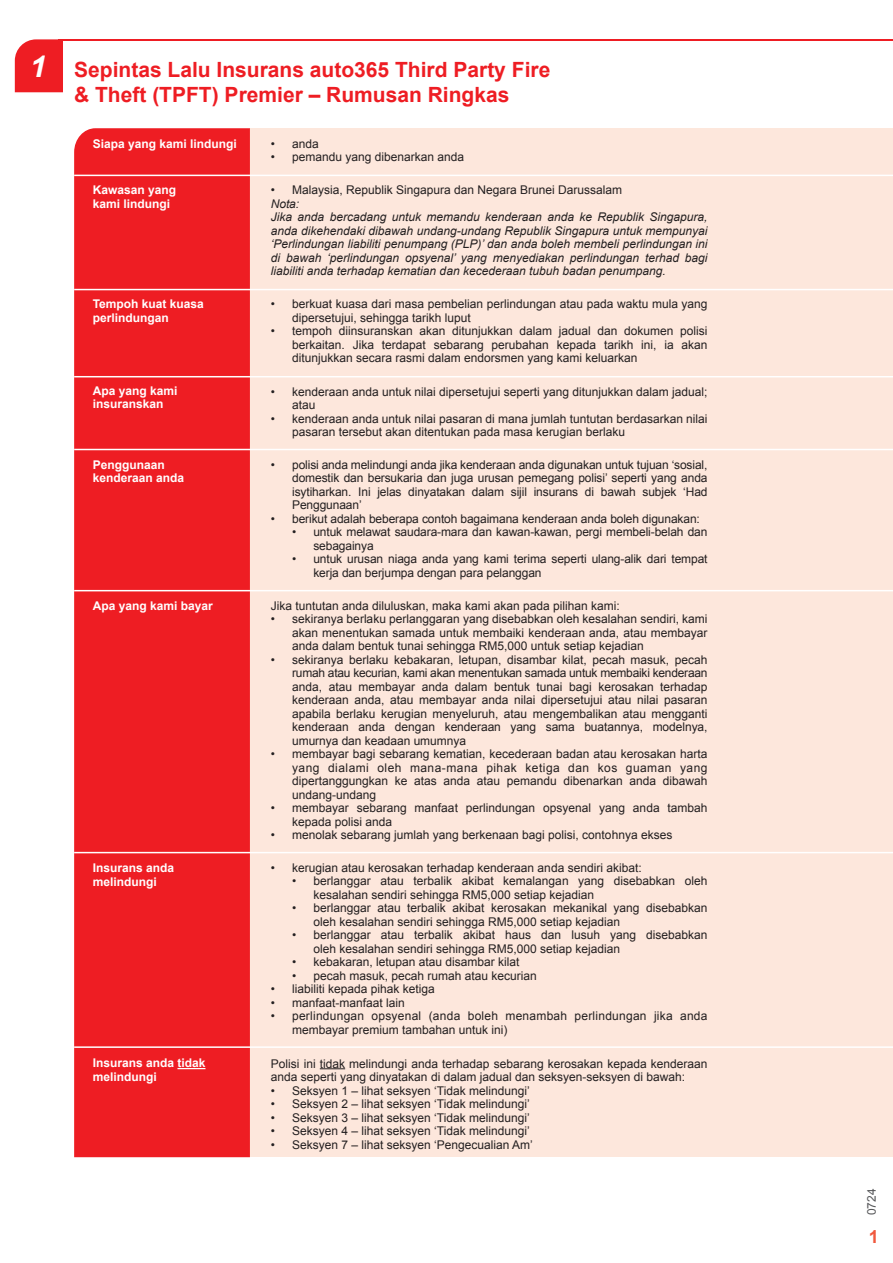
<style>
.page{position:relative;width:893px;height:1263px;background:#fff}
.page>*{position:absolute;margin:0;border:0;box-sizing:border-box;transform-origin:0 0}
.t1{font:italic 700 29.85px "Arial";color:#fff}
.t2{font:700 21px/25.2px "Arial";color:#ee1d23}
.t3{font:700 18px "Arial";color:#f0593e}
.t4{font:12px/13.5px "Arial";color:#231f20}
.t5{font:italic 12px/13.5px "Arial";color:#231f20}
.t6{font:700 12px/13.5px "Arial";color:#fff}
.t7{font:12px/13.5px "Arial";letter-spacing:.02em;color:#231f20}
.t8{font:12px "Arial";color:#57585a}
</style>
<div class="page">
<div style="left:250px;top:128px;width:643px;height:1029px;background:#fde7dc"></div>
<svg style="left:74px;top:128px;width:176px;height:1029px;background:#ee262b"></svg>
<hr style="left:74px;top:175px;width:819px;height:1px;background:#fff">
<svg style="left:177px;top:1068px;width:28px;height:1px"></svg>
<svg style="left:320px;top:1068px;width:25px;height:1px"></svg>
<hr style="left:74px;top:289px;width:819px;height:1px;background:#fff">
<hr style="left:74px;top:376px;width:819px;height:1px;background:#fff">
<hr style="left:74px;top:449px;width:819px;height:1px;background:#fff">
<hr style="left:74px;top:590px;width:819px;height:1px;background:#fff">
<hr style="left:74px;top:852px;width:819px;height:1px;background:#fff">
<hr style="left:74px;top:1046px;width:819px;height:2px;background:#fff">
<div style="left:15px;top:39px;width:48px;height:53px;background:#ee1d23"></div>
<hr style="left:59px;top:39px;width:834px;height:2px;background:#ee1d23">
<h1 class="t1" style="left:30px;top:47px;width:18px">1</h1>
<h2 class="t2" style="left:74px;top:58px;width:478px">Sepintas Lalu Insurans auto365 Third Party Fire &amp; Theft (TPFT) Premier – Rumusan Ringkas</h2>
<p class="t6" style="left:93px;top:137px;width:146px">Siapa yang kami lindungi</p>
<p class="t4" style="left:271px;top:137px;width:49px">• anda</p>
<p class="t4" style="left:271px;top:150px;width:195px">• pemandu yang dibenarkan anda</p>
<p class="t6" style="left:93px;top:184px;width:85px">Kawasan yang kami lindungi</p>
<p class="t4" style="left:271px;top:183px;width:353px">• Malaysia, Republik Singapura dan Negara Brunei Darussalam</p>
<p class="t5" style="left:271px;top:197px;width:438px">Nota:<br>Jika anda bercadang untuk memandu kenderaan anda ke Republik Singapura, anda dikehendaki dibawah undang-undang Republik Singapura untuk mempunyai ‘Perlindungan liabiliti penumpang (PLP)’ dan anda boleh membeli perlindungan ini di bawah ‘perlindungan opsyenal’ yang menyediakan perlindungan terhad bagi liabiliti anda terhadap kematian dan kecederaan tubuh badan penumpang.</p>
<p class="t6" style="left:93px;top:298px;width:113px">Tempoh kuat kuasa perlindungan</p>
<p class="t4" style="left:292px;top:298px;width:417px;text-indent:-21px">• berkuat kuasa dari masa pembelian perlindungan atau pada waktu mula yang dipersetujui, sehingga tarikh luput</p>
<p class="t4" style="left:292px;top:325px;width:417px;text-align:justify;text-indent:-21px">• tempoh diinsuranskan akan ditunjukkan dalam jadual dan dokumen polisi berkaitan. Jika terdapat sebarang perubahan kepada tarikh ini, ia akan ditunjukkan secara rasmi dalam endorsmen yang kami keluarkan</p>
<p class="t6" style="left:93px;top:384px;width:86px">Apa yang kami insuranskan</p>
<p class="t4" style="left:292px;top:385px;width:417px;text-indent:-21px">• kenderaan anda untuk nilai dipersetujui seperti yang ditunjukkan dalam jadual; atau</p>
<p class="t4" style="left:292px;top:412px;width:417px;text-indent:-21px">• kenderaan anda untuk nilai pasaran di mana jumlah tuntutan berdasarkan nilai pasaran tersebut akan ditentukan pada masa kerugian berlaku</p>
<p class="t6" style="left:93px;top:458px;width:93px">Penggunaan kenderaan anda</p>
<p class="t4" style="left:292px;top:458px;width:417px;text-align:justify;text-indent:-21px">• polisi anda melindungi anda jika kenderaan anda digunakan untuk tujuan ‘sosial, domestik dan bersukaria dan juga urusan pemegang polisi’ seperti yang anda isytiharkan. Ini jelas dinyatakan dalam sijil insurans di bawah subjek ‘Had Penggunaan’</p>
<p class="t4" style="left:271px;top:512px;width:430px">• berikut adalah beberapa contoh bagaimana kenderaan anda boleh digunakan:</p>
<p class="t4" style="left:313px;top:525px;width:396px;text-indent:-21px">• untuk melawat saudara-mara dan kawan-kawan, pergi membeli-belah dan sebagainya</p>
<p class="t4" style="left:313px;top:552px;width:396px;text-indent:-21px">• untuk urusan niaga anda yang kami terima seperti ulang-alik dari tempat kerja dan berjumpa dengan para pelanggan</p>
<p class="t6" style="left:93px;top:599px;width:122px">Apa yang kami bayar</p>
<p class="t4" style="left:271px;top:599px;width:350px">Jika tuntutan anda diluluskan, maka kami akan pada pilihan kami:</p>
<p class="t4" style="left:292px;top:612px;width:417px;text-align:justify;text-indent:-21px">• sekiranya berlaku perlanggaran yang disebabkan oleh kesalahan sendiri, kami akan menentukan samada untuk membaiki kenderaan anda, atau membayar anda dalam bentuk tunai sehingga RM5,000 untuk setiap kejadian</p>
<p class="t4" style="left:292px;top:653px;width:417px;text-align:justify;text-indent:-21px">• sekiranya berlaku kebakaran, letupan, disambar kilat, pecah masuk, pecah rumah atau kecurian, kami akan menentukan samada untuk membaiki kenderaan anda, atau membayar anda dalam bentuk tunai bagi kerosakan terhadap kenderaan anda, atau membayar anda nilai dipersetujui atau nilai pasaran apabila berlaku kerugian menyeluruh, atau mengembalikan atau mengganti kenderaan anda dengan kenderaan yang sama buatannya, modelnya, umurnya dan keadaan umumnya</p>
<p class="t4" style="left:292px;top:747px;width:417px;text-align:justify;text-indent:-21px">• membayar bagi sebarang kematian, kecederaan badan atau kerosakan harta yang dialami oleh mana-mana pihak ketiga dan kos guaman yang dipertanggungkan ke atas anda atau pemandu dibenarkan anda dibawah undang-undang</p>
<p class="t4" style="left:292px;top:801px;width:417px;text-indent:-21px">• membayar sebarang manfaat perlindungan opsyenal yang anda tambah kepada polisi anda</p>
<p class="t4" style="left:271px;top:828px;width:403px">• menolak sebarang jumlah yang berkenaan bagi polisi, contohnya ekses</p>
<p class="t6" style="left:93px;top:862px;width:83px">Insurans anda melindungi</p>
<p class="t4" style="left:271px;top:861px;width:372px">• kerugian atau kerosakan terhadap kenderaan anda sendiri akibat:</p>
<p class="t4" style="left:313px;top:874px;width:396px;text-indent:-21px">• berlanggar atau terbalik akibat kemalangan yang disebabkan oleh kesalahan sendiri sehingga RM5,000 setiap kejadian</p>
<p class="t4" style="left:313px;top:901px;width:396px;text-indent:-21px">• berlanggar atau terbalik akibat kerosakan mekanikal yang disebabkan oleh kesalahan sendiri sehingga RM5,000 setiap kejadian</p>
<p class="t4" style="left:313px;top:928px;width:396px;text-indent:-21px">• berlanggar atau terbalik akibat haus dan lusuh yang disebabkan oleh kesalahan sendiri sehingga RM5,000 setiap kejadian</p>
<p class="t4" style="left:292px;top:955px;width:229px">• kebakaran, letupan atau disambar kilat</p>
<p class="t4" style="left:292px;top:969px;width:246px">• pecah masuk, pecah rumah atau kecurian</p>
<p class="t4" style="left:271px;top:982px;width:165px">• liabiliti kepada pihak ketiga</p>
<p class="t4" style="left:271px;top:996px;width:135px">• manfaat-manfaat lain</p>
<p class="t7" style="left:292px;top:1009px;width:417px;text-indent:-21px">• perlindungan opsyenal (anda boleh menambah perlindungan jika anda membayar premium tambahan untuk ini)</p>
<p class="t6" style="left:93px;top:1057px;width:114px">Insurans anda tidak melindungi</p>
<p class="t4" style="left:271px;top:1057px;width:438px">Polisi ini tidak melindungi anda terhadap sebarang kerosakan kepada kenderaan anda seperti yang dinyatakan di dalam jadual dan seksyen-seksyen di bawah:</p>
<p class="t4" style="left:271px;top:1084px;width:260px">• Seksyen 1 – lihat seksyen ‘Tidak melindungi’</p>
<p class="t4" style="left:271px;top:1097px;width:260px">• Seksyen 2 – lihat seksyen ‘Tidak melindungi’</p>
<p class="t4" style="left:271px;top:1111px;width:260px">• Seksyen 3 – lihat seksyen ‘Tidak melindungi’</p>
<p class="t4" style="left:271px;top:1124px;width:260px">• Seksyen 4 – lihat seksyen ‘Tidak melindungi’</p>
<p class="t4" style="left:271px;top:1138px;width:264px">• Seksyen 7 – lihat seksyen ‘Pengecualian Am’</p>
<p class="t8" style="left:864px;top:1215px;width:28px;rotate:-90deg">0724</p>
<h3 class="t3" style="left:869px;top:1225px;width:12px">1</h3>
</div>
